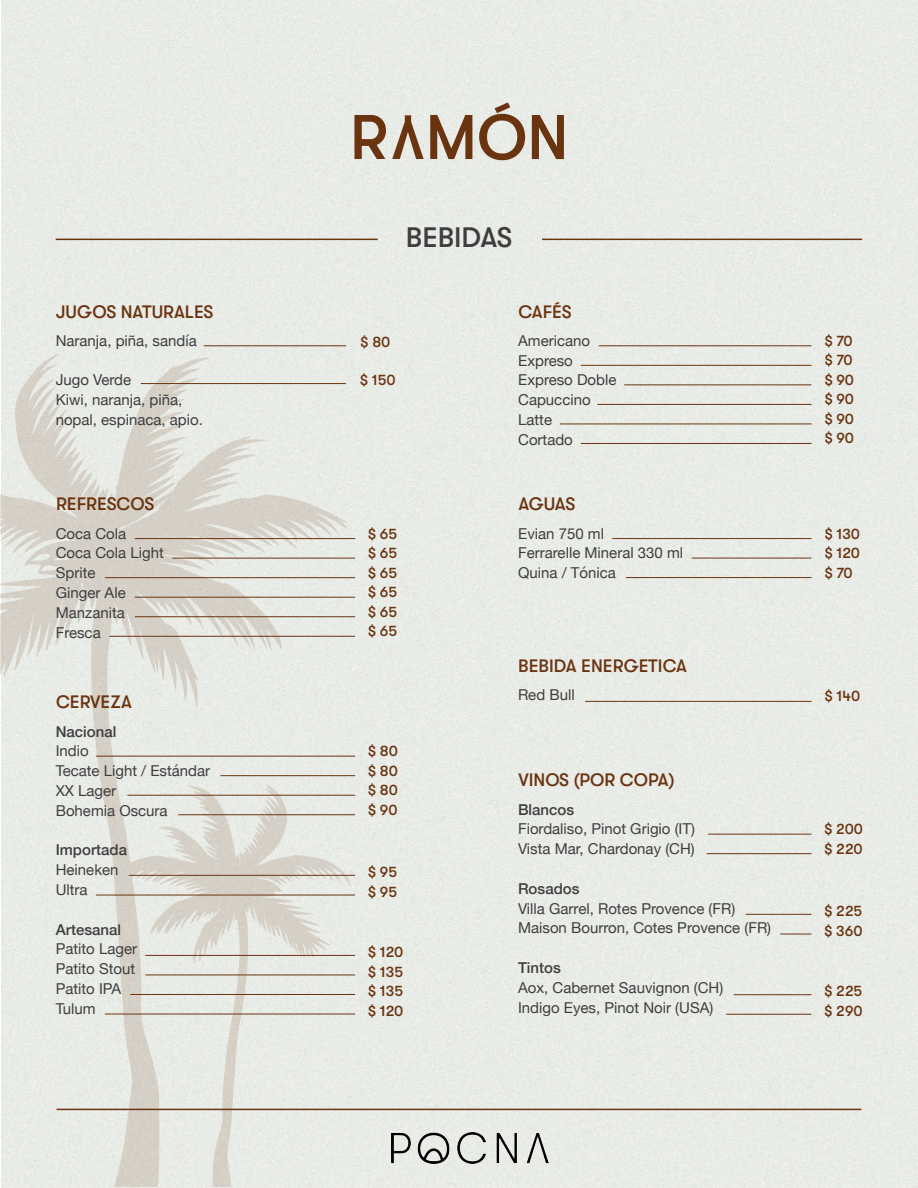
<style>
.page{position:relative;width:918px;height:1188px;background:#fff}
.page>*{position:absolute;margin:0;border:0;box-sizing:border-box;transform-origin:0 0}
.t1{font:500 28.2px "GT Walsheim LC";color:#3e3e3f}
.t2{font:500 18px "GT Walsheim LC";color:#6b3411}
.t3{font:15px/19.8px "Helvetica Neue";color:#3e3e3f}
.t4{font:500 15px/19.5px "GT Walsheim LC";color:#6b3411;text-align:justify}
.t5{font:500 15px "Helvetica Neue";color:#3e3e3f}
</style>
<div class="page">
<div style="left:1px;top:0;width:917px;height:1188px;background:#e8ece7"></div>
<svg style="left:430px;top:115px;width:42px;height:44px;background:#a1836d"></svg>
<svg style="left:532px;top:115px;width:32px;height:44px"></svg>
<svg style="left:354px;top:115px;width:32px;height:44px"></svg>
<svg style="left:479px;top:103px;width:46px;height:57px;background:#b9a696"></svg>
<svg style="left:392px;top:115px;width:32px;height:44px"></svg>
<hr style="left:57px;top:1109px;width:804px;height:1px;background:#6b3411">
<img style="left:391px;top:1133px;width:158px;height:30px">
<svg style="left:0;top:354px;width:350px;height:833px;background:#e3e3dd"></svg>
<hr style="left:542px;top:239px;width:320px;height:1px;background:#6b3411">
<hr style="left:56px;top:239px;width:322px;height:1px;background:#6b3411">
<hr style="left:204px;top:346px;width:142px;height:1px;background:#6b3411">
<hr style="left:141px;top:383px;width:205px;height:1px;background:#6b3411">
<hr style="left:599px;top:346px;width:213px;height:1px;background:#6b3411">
<hr style="left:581px;top:365px;width:231px;height:1px;background:#6b3411">
<hr style="left:597px;top:404px;width:215px;height:1px;background:#6b3411">
<hr style="left:560px;top:424px;width:252px;height:1px;background:#6b3411">
<hr style="left:581px;top:443px;width:231px;height:1px;background:#6b3411">
<hr style="left:624px;top:385px;width:188px;height:1px;background:#6b3411">
<hr style="left:135px;top:538px;width:220px;height:1px;background:#6b3411">
<hr style="left:172px;top:558px;width:183px;height:1px;background:#6b3411">
<hr style="left:135px;top:597px;width:220px;height:1px;background:#6b3411">
<hr style="left:135px;top:616px;width:220px;height:1px;background:#6b3411">
<hr style="left:109px;top:636px;width:246px;height:1px;background:#6b3411">
<hr style="left:105px;top:577px;width:250px;height:1px;background:#6b3411">
<hr style="left:612px;top:538px;width:200px;height:1px;background:#6b3411">
<hr style="left:626px;top:577px;width:186px;height:1px;background:#6b3411">
<hr style="left:692px;top:558px;width:120px;height:1px;background:#6b3411">
<hr style="left:585px;top:701px;width:227px;height:1px;background:#6b3411">
<hr style="left:96px;top:756px;width:259px;height:1px;background:#6b3411">
<hr style="left:127px;top:795px;width:228px;height:1px;background:#6b3411">
<hr style="left:178px;top:814px;width:177px;height:1px;background:#6b3411">
<hr style="left:129px;top:875px;width:226px;height:1px;background:#6b3411">
<hr style="left:96px;top:895px;width:259px;height:1px;background:#6b3411">
<hr style="left:220px;top:775px;width:135px;height:1px;background:#6b3411">
<hr style="left:145px;top:955px;width:210px;height:1px;background:#6b3411">
<hr style="left:130px;top:994px;width:225px;height:1px;background:#6b3411">
<hr style="left:105px;top:1014px;width:250px;height:1px;background:#6b3411">
<hr style="left:145px;top:975px;width:210px;height:1px;background:#6b3411">
<hr style="left:708px;top:834px;width:103px;height:1px;background:#6b3411">
<hr style="left:734px;top:994px;width:77px;height:1px;background:#6b3411">
<hr style="left:726px;top:1014px;width:85px;height:1px;background:#6b3411">
<hr style="left:746px;top:914px;width:65px;height:1px;background:#6b3411">
<hr style="left:780px;top:934px;width:31px;height:1px;background:#6b3411">
<hr style="left:707px;top:853px;width:104px;height:1px;background:#6b3411">
<p class="t2" style="left:56px;top:301px;width:159px">JUGOS NATURALES</p>
<p class="t3" style="left:56px;top:331px;width:143px">Naranja, piña, sandía</p>
<p class="t3" style="left:56px;top:371px;width:149px">Jugo Verde<br>Kiwi, naranja, piña, nopal, espinaca, apio.</p>
<p class="t2" style="left:56px;top:494px;width:100px">REFRESCOS</p>
<p class="t3" style="left:56px;top:524px;width:110px">Coca Cola<br>Coca Cola Light<br>Sprite<br>Ginger Ale<br>Manzanita<br>Fresca</p>
<p class="t2" style="left:56px;top:692px;width:77px">CERVEZA</p>
<p class="t5" style="left:56px;top:719px;width:62px">Nacional</p>
<p class="t3" style="left:56px;top:742px;width:156px">Indio<br>Tecate Light / Estándar<br>XX Lager<br>Bohemia Oscura</p>
<p class="t5" style="left:56px;top:838px;width:73px">Importada</p>
<p class="t3" style="left:56px;top:861px;width:64px">Heineken<br>Ultra</p>
<p class="t5" style="left:56px;top:917px;width:67px">Artesanal</p>
<p class="t3" style="left:56px;top:940px;width:83px">Patito Lager<br>Patito Stout<br>Patito IPA<br>Tulum</p>
<h1 class="t1" style="left:406px;top:222px;width:108px">BEBIDAS</h1>
<p class="t4" style="left:361px;top:332px;width:31px">$ 80</p>
<p class="t4" style="left:360px;top:370px;width:37px">$ 150</p>
<p class="t2" style="left:518px;top:301px;width:55px">CAFÉS</p>
<p class="t3" style="left:518px;top:331px;width:100px">Americano<br>Expreso<br>Expreso Doble<br>Capuccino<br>Latte<br>Cortado</p>
<p class="t2" style="left:518px;top:494px;width:58px">AGUAS</p>
<p class="t4" style="left:368px;top:524px;width:31px">$ 65 $ 65 $ 65 $ 65 $ 65 $ 65</p>
<p class="t3" style="left:518px;top:524px;width:167px">Evian 750 ml<br>Ferrarelle Mineral 330 ml<br>Quina / Tónica</p>
<p class="t2" style="left:518px;top:656px;width:170px">BEBIDA ENERGETICA</p>
<p class="t4" style="left:368px;top:741px;width:31px">$ 80 $ 80 $ 80 $ 90</p>
<p class="t4" style="left:368px;top:862px;width:30px">$ 95 $ 95</p>
<p class="t4" style="left:368px;top:942px;width:37px">$ 120 $ 135 $ 135 $ 120</p>
<p class="t3" style="left:518px;top:686px;width:58px">Red Bull</p>
<p class="t2" style="left:518px;top:770px;width:158px">VINOS (POR COPA)</p>
<p class="t5" style="left:518px;top:797px;width:58px">Blancos</p>
<p class="t3" style="left:518px;top:820px;width:178px">Fiordaliso, Pinot Grigio (IT)<br>Vista Mar, Chardonay (CH)</p>
<p class="t5" style="left:518px;top:876px;width:63px">Rosados</p>
<p class="t3" style="left:518px;top:899px;width:255px">Villa Garrel, Rotes Provence (FR)<br>Maison Bourron, Cotes Provence (FR)</p>
<p class="t5" style="left:518px;top:956px;width:44px">Tintos</p>
<p class="t3" style="left:518px;top:978px;width:207px">Aox, Cabernet Sauvignon (CH)<br>Indigo Eyes, Pinot Noir (USA)</p>
<p class="t4" style="left:825px;top:331px;width:31px">$ 70 $ 70 $ 90 $ 90 $ 90 $ 90</p>
<p class="t4" style="left:825px;top:524px;width:37px">$ 130 $ 120 $ 70</p>
<p class="t4" style="left:825px;top:686px;width:37px">$ 140</p>
<p class="t4" style="left:825px;top:819px;width:40px">$ 200 $ 220</p>
<p class="t4" style="left:825px;top:901px;width:40px">$ 225 $ 360</p>
<p class="t4" style="left:825px;top:981px;width:40px">$ 225 $ 290</p>
</div>
